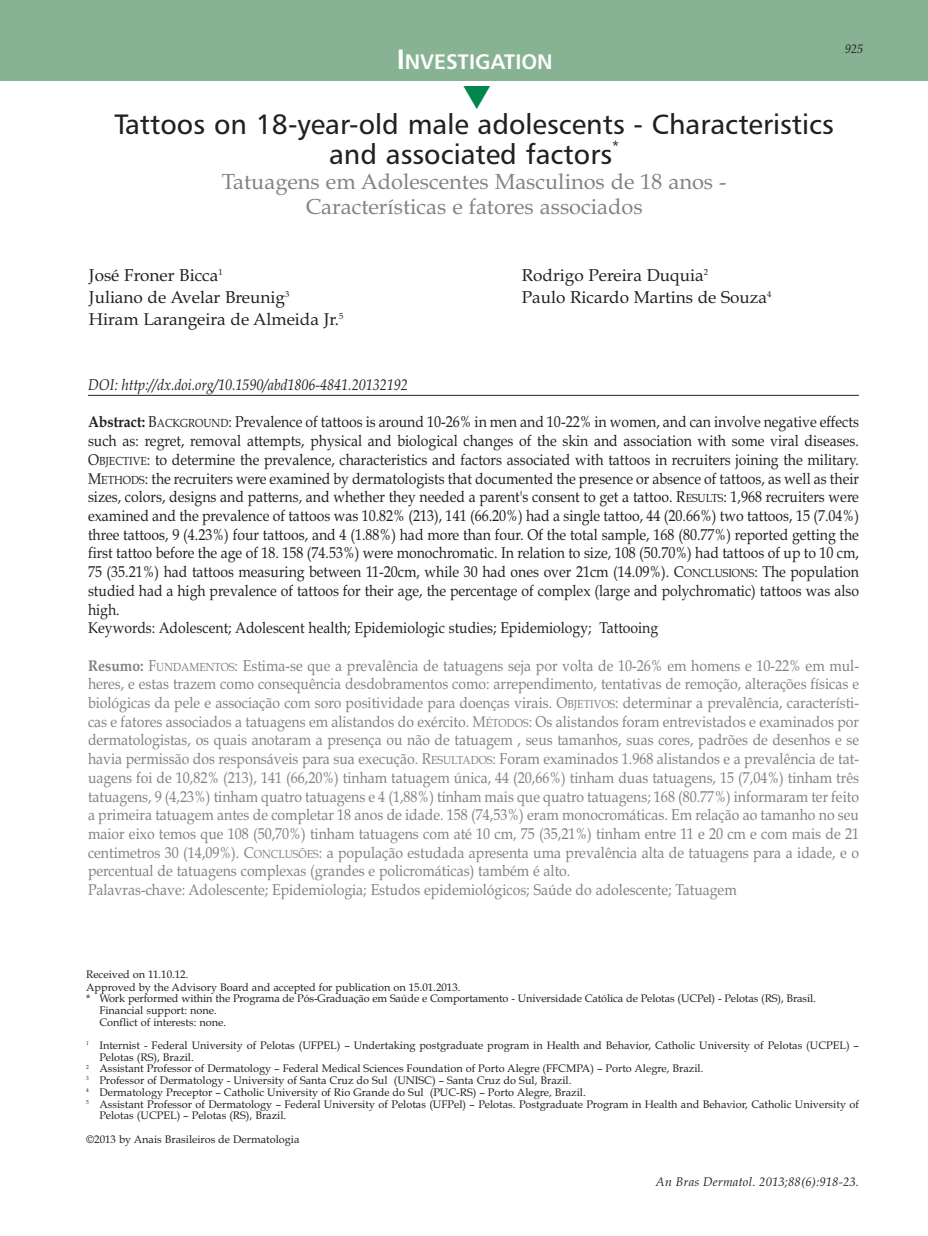
<style>
.page{position:relative;width:928px;height:1236px;background:#fff}
.page>*{position:absolute;margin:0;border:0;box-sizing:border-box;transform-origin:0 0}
.t1{font:28px/30.4px "Humanist 777 BT Roman B";color:#231f20;text-align:center}
.t2{font:21.88px/24.8px "Book Antiqua";color:#808285;text-align:center}
.t3{font:21px "Humanist 777 BT Bold B";color:#fff}
.t4{font:17.15px "Book Antiqua";color:#231f20}
.t5{font:15.58px/18.7px "Book Antiqua";color:#808285;scale:.9 1}
.t6{font:15.58px/18.7px "Book Antiqua";color:#231f20;scale:.9 1}
.t7{font:italic 15.58px "Book Antiqua";color:#231f20;scale:.9 1}
.t8{font:14px "Humanist 777 BT Roman B";color:#231f20}
.t9{font:italic 12.42px "Book Antiqua";letter-spacing:.015em;color:#231f20}
.t10{font:10.85px/11.7px "Book Antiqua";color:#231f20}
.s1{font-size:28px}
.s2{font-weight:700}
.s3{font-size:11.72px}
</style>
<div class="page">
<div style="left:0;top:0;width:928px;height:80px;background:#87b392"></div>
<hr style="left:88px;top:395px;width:771px;height:1px;background:#231f20">
<h3 class="t3" style="left:397px;top:53px;width:158px"><span class="s1">I</span>NVESTIGATION</h3>
<p class="t9" style="left:844px;top:44px;width:20px">925</p>
<h1 class="t1" style="left:114px;top:111px;width:721px">Tattoos on 18-year-old male adolescents - Characteristics and associated factors</h1>
<p class="t8" style="left:612px;top:140px;width:9px">*</p>
<h2 class="t2" style="left:222px;top:172px;width:506px">Tatuagens em Adolescentes Masculinos de 18 anos -<br>Características e fatores associados</h2>
<p class="t4" style="left:89px;top:269px;width:135px">José Froner Bicca<sup>1</sup></p>
<p class="t4" style="left:522px;top:269px;width:188px">Rodrigo Pereira Duquia<sup>2</sup></p>
<p class="t4" style="left:89px;top:290px;width:202px">Juliano de Avelar Breunig<sup>3</sup></p>
<p class="t4" style="left:522px;top:290px;width:251px">Paulo Ricardo Martins de Souza<sup>4</sup></p>
<p class="t4" style="left:89px;top:312px;width:256px">Hiram Larangeira de Almeida Jr.<sup>5</sup></p>
<p class="t7" style="left:88px;top:379px;width:357px">DOI: http://dx.doi.org/10.1590/abd1806-4841.20132192</p>
<p class="t6" style="left:88px;top:414px;width:858px"><span class="s2">Abstract:</span> B<span class="s3">ACKGROUND</span>: Prevalence of tattoos is around 10-26% in men and 10-22% in women, and can involve negative effects such as: regret, removal attempts, physical and biological changes of the skin and association with some viral diseases.<br>O<span class="s3">BJECTIVE</span>: to determine the prevalence, characteristics and factors associated with tattoos in recruiters joining the military.<br>M<span class="s3">ETHODS</span>: the recruiters were examined by dermatologists that documented the presence or absence of tattoos, as well as their sizes, colors, designs and patterns, and whether they needed a parent's consent to get a tattoo. R<span class="s3">ESULTS</span>: 1,968 recruiters were examined and the prevalence of tattoos was 10.82% (213), 141 (66.20%) had a single tattoo, 44 (20.66%) two tattoos, 15 (7.04%) three tattoos, 9 (4.23%) four tattoos, and 4 (1.88%) had more than four. Of the total sample, 168 (80.77%) reported getting the first tattoo before the age of 18. 158 (74.53%) were monochromatic. In relation to size, 108 (50.70%) had tattoos of up to 10 cm, 75 (35.21%) had tattoos measuring between 11-20cm, while 30 had ones over 21cm (14.09%). C<span class="s3">ONCLUSIONS</span>: The population studied had a high prevalence of tattoos for their age, the percentage of complex (large and polychromatic) tattoos was also high.<br>Keywords: Adolescent; Adolescent health; Epidemiologic studies; Epidemiology; Tattooing</p>
<p class="t5" style="left:88px;top:657px;width:858px"><span class="s2">Resumo:</span> F<span class="s3">UNDAMENTOS</span>: Estima-se que a prevalência de tatuagens seja por volta de 10-26% em homens e 10-22% em mul&shy;heres, e estas trazem como consequência desdobramentos como: arrependimento, tentativas de remoção, alterações físicas e biológicas da pele e associação com soro positividade para doenças virais. O<span class="s3">BJETIVOS</span>: determinar a prevalência, característi&shy;cas e fatores associados a tatuagens em alistandos do exército. M<span class="s3">ÉTODOS</span>: Os alistandos foram entrevistados e examinados por dermatologistas, os quais anotaram a presença ou não de tatuagem , seus tamanhos, suas cores, padrões de desenhos e se havia permissão dos responsáveis para sua execução. R<span class="s3">ESULTADOS</span>: Foram examinados 1.968 alistandos e a prevalência de tat&shy;uagens foi de 10,82% (213), 141 (66,20%) tinham tatuagem única, 44 (20,66%) tinham duas tatuagens, 15 (7,04%) tinham três tatuagens, 9 (4,23%) tinham quatro tatuagens e 4 (1,88%) tinham mais que quatro tatuagens; 168 (80.77%) informaram ter feito a primeira tatuagem antes de completar 18 anos de idade. 158 (74,53%) eram monocromáticas. Em relação ao tamanho no seu maior eixo temos que 108 (50,70%) tinham tatuagens com até 10 cm, 75 (35,21%) tinham entre 11 e 20 cm e com mais de 21 centimetros 30 (14,09%). C<span class="s3">ONCLUSÕES</span>: a população estudada apresenta uma prevalência alta de tatuagens para a idade, e o percentual de tatuagens complexas (grandes e policromáticas) também é alto.<br>Palavras-chave: Adolescente; Epidemiologia; Estudos epidemiológicos; Saúde do adolescente; Tatuagem</p>
<p class="t10" style="left:86px;top:968px;width:376px;line-height:13.1px">Received on 11.10.12.<br>Approved by the Advisory Board and accepted for publication on 15.01.2013.</p>
<p class="t10" style="left:99px;top:993px;width:718px;text-indent:-13px">* Work performed within the Programa de Pós-Graduação em Saúde e Comportamento - Universidade Católica de Pelotas (UCPel) - Pelotas (RS), Brasil.<br>Financial support: none.<br>Conflict of interests: none.</p>
<p class="t10" style="left:86px;top:1040px;width:774px"><sup>1</sup> Internist - Federal University of Pelotas (UFPEL) – Undertaking postgraduate program in Health and Behavior, Catholic University of Pelotas (UCPEL) –</p>
<p class="t10" style="left:99px;top:1052px;width:96px">Pelotas (RS), Brazil.</p>
<p class="t10" style="left:86px;top:1063px;width:619px"><sup>2</sup> Assistant Professor of Dermatology – Federal Medical Sciences Foundation of Porto Alegre (FFCMPA) – Porto Alegre, Brazil.</p>
<p class="t10" style="left:86px;top:1075px;width:487px"><sup>3</sup> Professor of Dermatology - University of Santa Cruz do Sul (UNISC) – Santa Cruz do Sul, Brazil.</p>
<p class="t10" style="left:86px;top:1087px;width:501px"><sup>4</sup> Dermatology Preceptor – Catholic University of Rio Grande do Sul (PUC-RS) – Porto Alegre, Brazil.</p>
<p class="t10" style="left:86px;top:1099px;width:774px"><sup>5</sup> Assistant Professor of Dermatology – Federal University of Pelotas (UFPel) – Pelotas. Postgraduate Program in Health and Behavior, Catholic University of</p>
<p class="t10" style="left:99px;top:1110px;width:188px">Pelotas (UCPEL) – Pelotas (RS), Brazil.</p>
<p class="t10" style="left:86px;top:1134px;width:215px">©2013 by Anais Brasileiros de Dermatologia</p>
<p class="t9" style="left:656px;top:1176px;width:205px">An Bras Dermatol. 2013;88(6):918-23.</p>
</div>
